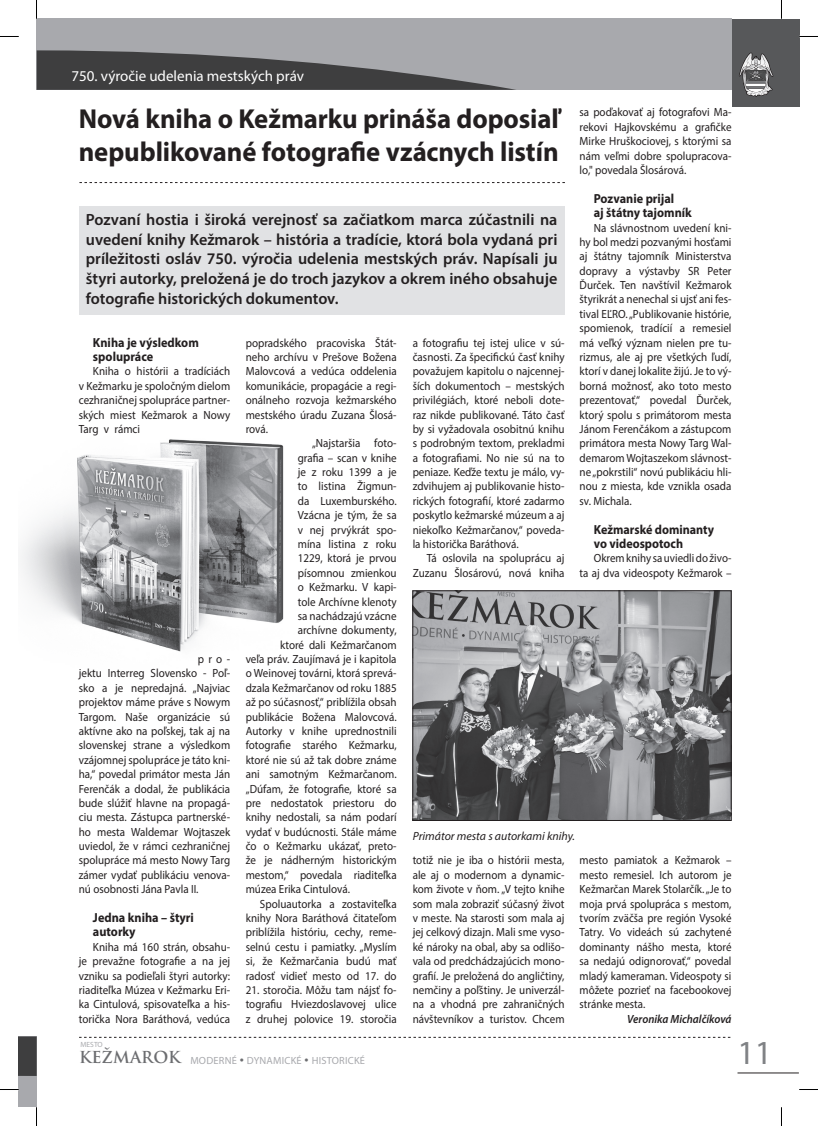
<style>
.page{position:relative;width:818px;height:1126px;background:#fff}
.page>*{position:absolute;margin:0;border:0;box-sizing:border-box;transform-origin:0 0}
.t1{font:33.75px "Myriad Pro";color:#808285}
.t2{font:700 27.5px/33px "Myriad Pro";letter-spacing:-.005em;color:#231f20}
.t3{font:600 16.25px/19.5px "Myriad Pro";color:#231f20;text-align:justify}
.t4{font:700 16.12px "Trajan Pro";color:#6c6d70}
.t5{font:15px "Myriad Pro";color:#fff}
.t6{font:700 13.12px/14.4px "Myriad Pro";color:#231f20;scale:.93 1}
.t7{font:700 13.12px/14.4px "Myriad Pro";color:#231f20;scale:.92 1}
.t8{font:11.88px/14.4px "Myriad Pro";color:#231f20;text-align:justify;scale:.93 1}
.t9{font:11.88px/14.4px "Myriad Pro";color:#231f20;text-align:right;scale:.92 1}
.t10{font:italic 11.88px "Myriad Pro";color:#231f20}
.t11{font:italic 600 11.88px "Myriad Pro";color:#231f20;scale:.93 1}
.t12{font:10.38px "Myriad Pro";letter-spacing:.02em;color:#a8a9ad}
.t13{font:7.5px "Myriad Pro";color:#a8a9ad}
.s1{color:#6c6d70}
</style>
<div class="page">
<div style="left:37px;top:19px;width:694px;height:71px;background:#a8a9ad"></div>
<svg style="left:37px;top:50px;width:479px;height:40px"></svg>
<div style="left:731px;top:19px;width:67px;height:87px;background:#57585a"></div>
<svg style="left:739px;top:53px;width:33px;height:43px"></svg>
<svg style="left:79px;top:1036px;width:651px;height:1px"></svg>
<hr style="left:737px;top:1072px;width:61px;height:1px;background:#231f20">
<div style="left:19px;top:1036px;width:18px;height:71px;background:#a8a9ad"></div>
<svg style="left:19px;top:1036px;width:18px;height:39px"></svg>
<img style="left:20px;top:439px;width:264px;height:213px">
<svg style="left:79px;top:182px;width:485px;height:1px"></svg>
<div style="left:79px;top:206px;width:485px;height:109px;background:#e1e2e4"></div>
<img style="left:414px;top:592px;width:315px;height:226px">
<div style="left:412px;top:590px;width:319px;height:230px;border:1px solid #231f20"></div>
<svg style="left:0;top:36px;width:19px;height:1px"></svg>
<svg style="left:798px;top:36px;width:19px;height:1px"></svg>
<svg style="left:0;top:1088px;width:19px;height:2px"></svg>
<svg style="left:799px;top:1089px;width:18px;height:1px"></svg>
<svg style="left:36px;top:0;width:1px;height:19px"></svg>
<svg style="left:36px;top:1107px;width:1px;height:18px"></svg>
<p class="t5" style="left:71px;top:66px;width:234px">750. výročie udelenia mestských práv</p>
<p class="t8" style="left:579px;top:105px;width:165px">sa poďakovať aj fotografovi Ma&shy;rekovi Hajkovskému a grafičke Mirke Hruškociovej, s ktorými sa nám veľmi dobre spolupracova&shy;lo," povedala Šlosárová.</p>
<p class="t6" style="left:593px;top:191px;width:107px">Pozvanie prijal<br>aj štátny tajomník</p>
<p class="t8" style="left:579px;top:220px;width:165px;text-indent:14px">Na slávnostnom uvedení kni&shy;hy bol medzi pozvanými hosťami aj štátny tajomník Ministerstva dopravy a výstavby SR Peter Ďurček. Ten navštívil Kežmarok štyrikrát a nenechal si ujsť ani fes&shy;tival EĽRO. „Publikovanie histórie, spomienok, tradícií a remesiel má veľký význam nielen pre tu&shy;rizmus, ale aj pre všetkých ľudí, ktorí v danej lokalite žijú. Je to vý&shy;borná možnosť, ako toto mesto prezentovať,“ povedal Ďurček, ktorý spolu s primátorom mesta Jánom Ferenčákom a zástupcom primátora mesta Nowy Targ Wal&shy;demarom Wojtaszekom slávnost&shy;ne „pokrstili“ novú publikáciu hli&shy;nou z miesta, kde vznikla osada sv. Michala.</p>
<p class="t7" style="left:593px;top:521px;width:132px">Kežmarské dominanty vo videospotoch</p>
<p class="t9" style="left:579px;top:551px;width:166px">Okrem knihy sa uviedli do živo-<br>ta aj dva videospoty Kežmarok –</p>
<h2 class="t2" style="left:79px;top:101px;width:481px">Nová kniha o Kežmarku prináša doposiaľ nepublikované fotografie vzácnych listín</h2>
<p class="t3" style="left:86px;top:210px;width:473px">Pozvaní hostia i široká verejnosť sa začiatkom marca zúčastnili na uvedení knihy Kežmarok – história a tradície, ktorá bola vydaná pri príležitosti osláv 750. výročia udelenia mestských práv. Napísali ju štyri autorky, preložená je do troch jazykov a okrem iného obsahuje fotografie historických dokumentov.</p>
<p class="t8" style="left:245px;top:335px;width:164px">popradského pracoviska Štát-</p>
<p class="t8" style="left:245px;top:349px;width:164px">neho archívu v Prešove Božena</p>
<p class="t8" style="left:245px;top:364px;width:164px">Malovcová a vedúca oddelenia</p>
<p class="t8" style="left:245px;top:378px;width:164px">komunikácie, propagácie a regi-</p>
<p class="t8" style="left:245px;top:393px;width:164px">onálneho rozvoja kežmarského</p>
<p class="t8" style="left:245px;top:407px;width:164px">mestského úradu Zuzana Šlosá-</p>
<p class="t8" style="left:245px;top:421px;width:26px">rová.</p>
<p class="t8" style="left:312px;top:436px;width:92px">„Najstaršia foto-</p>
<p class="t8" style="left:297px;top:450px;width:108px">grafia – scan v knihe</p>
<p class="t8" style="left:297px;top:464px;width:108px">je z roku 1399 a je</p>
<p class="t8" style="left:297px;top:479px;width:108px">to listina Žigmun-</p>
<p class="t8" style="left:297px;top:493px;width:108px">da Luxemburského.</p>
<p class="t8" style="left:297px;top:508px;width:108px">Vzácna je tým, že sa</p>
<p class="t8" style="left:297px;top:522px;width:108px">v nej prvýkrát spo-</p>
<p class="t8" style="left:297px;top:536px;width:108px">mína listina z roku</p>
<p class="t8" style="left:297px;top:551px;width:108px">1229, ktorá je prvou</p>
<p class="t8" style="left:297px;top:565px;width:108px">písomnou zmienkou</p>
<p class="t8" style="left:297px;top:579px;width:108px">o Kežmarku. V kapi-</p>
<p class="t8" style="left:297px;top:594px;width:108px">tole Archívne klenoty</p>
<p class="t8" style="left:297px;top:608px;width:108px">sa nachádzajú vzácne</p>
<p class="t8" style="left:297px;top:623px;width:108px">archívne dokumenty,</p>
<p class="t8" style="left:280px;top:637px;width:127px">ktoré dali Kežmarčanom</p>
<p class="t8" style="left:245px;top:651px;width:164px">veľa práv. Zaujímavá je i kapitola</p>
<p class="t8" style="left:245px;top:666px;width:164px">o Weinovej továrni, ktorá sprevá-</p>
<p class="t8" style="left:245px;top:680px;width:164px">dzala Kežmarčanov od roku 1885</p>
<p class="t8" style="left:245px;top:694px;width:164px">až po súčasnosť,“ priblížila obsah</p>
<p class="t8" style="left:245px;top:709px;width:164px">publikácie Božena Malovcová.</p>
<p class="t8" style="left:245px;top:723px;width:164px">Autorky v knihe uprednostnili</p>
<p class="t8" style="left:245px;top:738px;width:164px">fotografie starého Kežmarku,</p>
<p class="t8" style="left:245px;top:752px;width:164px">ktoré nie sú až tak dobre známe</p>
<p class="t8" style="left:245px;top:766px;width:164px">ani samotným Kežmarčanom.</p>
<p class="t8" style="left:245px;top:781px;width:164px">„Dúfam, že fotografie, ktoré sa</p>
<p class="t8" style="left:245px;top:795px;width:164px">pre nedostatok priestoru do</p>
<p class="t8" style="left:245px;top:809px;width:164px">knihy nedostali, sa nám podarí</p>
<p class="t8" style="left:245px;top:824px;width:164px">vydať v budúcnosti. Stále máme</p>
<p class="t8" style="left:245px;top:838px;width:164px">čo o Kežmarku ukázať, preto-</p>
<p class="t8" style="left:245px;top:853px;width:164px">že je nádherným historickým</p>
<p class="t8" style="left:245px;top:867px;width:164px">mestom,“ povedala riaditeľka</p>
<p class="t8" style="left:245px;top:881px;width:113px">múzea Erika Cintulová.</p>
<p class="t8" style="left:260px;top:896px;width:148px">Spoluautorka a zostaviteľka</p>
<p class="t8" style="left:245px;top:910px;width:164px">knihy Nora Baráthová čitateľom</p>
<p class="t8" style="left:245px;top:924px;width:164px">priblížila históriu, cechy, reme-</p>
<p class="t8" style="left:245px;top:939px;width:164px">selnú cestu i pamiatky. „Myslím</p>
<p class="t8" style="left:245px;top:953px;width:164px">si, že Kežmarčania budú mať</p>
<p class="t8" style="left:245px;top:968px;width:164px">radosť vidieť mesto od 17. do</p>
<p class="t8" style="left:245px;top:982px;width:164px">21. storočia. Môžu tam nájsť fo&shy;tografiu Hviezdoslavovej ulice z druhej polovice 19. storočia</p>
<p class="t6" style="left:93px;top:334px;width:115px">Kniha je výsledkom spolupráce</p>
<p class="t8" style="left:79px;top:364px;width:164px;text-indent:14px">Kniha o histórii a tradíciách v Kežmarku je spoločným dielom cezhraničnej spolupráce partner&shy;ských miest Kežmarok a Nowy Targ v rámci</p>
<p class="t8" style="left:412px;top:335px;width:165px">a fotografiu tej istej ulice v sú&shy;časnosti. Za špecifickú časť knihy považujem kapitolu o najcennej&shy;ších dokumentoch – mestských privilégiách, ktoré neboli dote&shy;raz nikde publikované. Táto časť by si vyžadovala osobitnú knihu s podrobným textom, prekladmi a fotografiami. No nie sú na to peniaze. Keďže textu je málo, vy&shy;zdvihujem aj publikovanie histo&shy;rických fotografií, ktoré zadarmo poskytlo kežmarské múzeum a aj niekoľko Kežmarčanov,“ poveda&shy;la historička Baráthová.</p>
<p class="t8" style="left:412px;top:551px;width:165px;text-align:right">Tá oslovila na spoluprácu aj<br>Zuzanu Šlosárovú, nová kniha</p>
<p class="t8" style="left:79px;top:651px;width:164px;text-indent:119px">pro&shy;jektu Interreg Slovensko - Poľ&shy;sko a je nepredajná. „Najviac projektov máme práve s Nowym Targom. Naše organizácie sú aktívne ako na poľskej, tak aj na slovenskej strane a výsledkom vzájomnej spolupráce je táto kni&shy;ha,“ povedal primátor mesta Ján Ferenčák a dodal, že publikácia bude slúžiť hlavne na propagá&shy;ciu mesta. Zástupca partnerské&shy;ho mesta Waldemar Wojtaszek uviedol, že v rámci cezhraničnej spolupráce má mesto Nowy Targ zámer vydať publikáciu venova&shy;nú osobnosti Jána Pavla II.</p>
<p class="t6" style="left:93px;top:909px;width:110px">Jedna kniha – štyri autorky</p>
<p class="t8" style="left:79px;top:939px;width:164px;text-indent:14px">Kniha má 160 strán, obsahu&shy;je prevažne fotografie a na jej vzniku sa podieľali štyri autorky: riaditeľka Múzea v Kežmarku Eri&shy;ka Cintulová, spisovateľka a his&shy;torička Nora Baráthová, vedúca</p>
<p class="t10" style="left:412px;top:828px;width:164px">Primátor mesta s autorkami knihy.</p>
<p class="t9" style="left:579px;top:853px;width:166px;text-align:justify">mesto pamiatok a Kežmarok – mesto remesiel. Ich autorom je Kežmarčan Marek Stolarčík. „Je to moja prvá spolupráca s mestom, tvorím zväčša pre región Vysoké Tatry. Vo videách sú zachytené dominanty nášho mesta, ktoré sa nedajú odignorovať,“ povedal mladý kameraman. Videospoty si môžete pozrieť na facebookovej stránke mesta.</p>
<p class="t11" style="left:627px;top:1012px;width:113px">Veronika Michalčíková</p>
<p class="t8" style="left:412px;top:853px;width:165px">totiž nie je iba o histórii mesta, ale aj o modernom a dynamic&shy;kom živote v ňom. „V tejto knihe som mala zobraziť súčasný život v meste. Na starosti som mala aj jej celkový dizajn. Mali sme vyso&shy;ké nároky na obal, aby sa odlišo&shy;vala od predchádzajúcich mono&shy;grafií. Je preložená do angličtiny, nemčiny a poľštiny. Je univerzál&shy;na a vhodná pre zahraničných návštevníkov a turistov. Chcem</p>
<p class="t13" style="left:80px;top:1039px;width:24px">MESTO</p>
<h3 class="t4" style="left:79px;top:1047px;width:103px">KEŽMAROK</h3>
<p class="t12" style="left:190px;top:1053px;width:176px">MODERNÉ <span class="s1">•</span> DYNAMICKÉ <span class="s1">•</span> HISTORICKÉ</p>
<h1 class="t1" style="left:737px;top:1031px;width:36px">11</h1>
</div>
